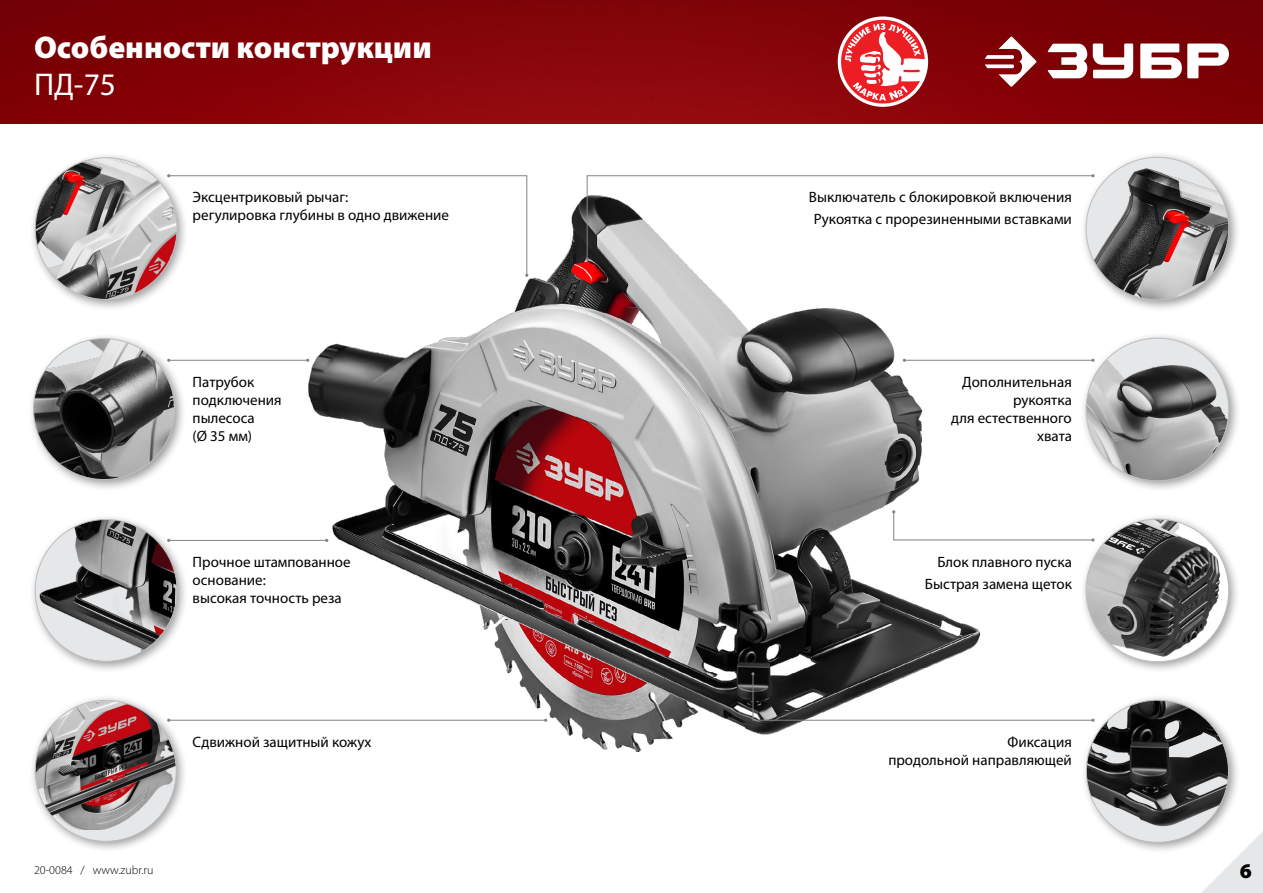
<style>
.page{position:relative;width:1263px;height:893px;background:#fff}
.page>*{position:absolute;margin:0;border:0;box-sizing:border-box;transform-origin:0 0}
.t1{font:900 31.5px "Myriad Pro";color:#fff}
.t2{font:31.5px "Myriad Pro";color:#fff}
.t3{font:900 21px "Myriad Pro";color:#000}
.t4{font:15px/18px "Myriad Pro";color:#000}
.t5{font:300 12px "Myriad Pro";color:#000}
</style>
<div class="page">
<img style="left:309px;top:197px;width:670px;height:555px">
<img style="left:0;top:0;width:1263px;height:123px">
<div style="left:29px;top:151px;width:160px;height:161px;background:#000;opacity:.4"></div>
<img style="left:35px;top:158px;width:142px;height:141px;border-radius:71px">
<div style="left:29px;top:513px;width:160px;height:160px;background:#000;opacity:.4"></div>
<img style="left:35px;top:519px;width:142px;height:142px;border-radius:71px">
<div style="left:27px;top:332px;width:160px;height:160px;background:#000;opacity:.4"></div>
<img style="left:34px;top:339px;width:140px;height:141px;border-radius:70px">
<div style="left:29px;top:694px;width:159px;height:160px;background:#000;opacity:.4"></div>
<div style="left:35px;top:700px;width:141px;height:141px;background:#e6e7e8;border-radius:50%"></div>
<img style="left:35px;top:700px;width:141px;height:130px">
<svg style="left:1201px;top:831px;width:62px;height:62px"></svg>
<div style="left:1080px;top:151px;width:161px;height:161px;background:#000;opacity:.4"></div>
<img style="left:1086px;top:157px;width:143px;height:143px;border-radius:71px">
<div style="left:1080px;top:332px;width:161px;height:161px;background:#000;opacity:.4"></div>
<img style="left:1086px;top:338px;width:143px;height:143px;border-radius:71px">
<div style="left:1080px;top:513px;width:161px;height:161px;background:#000;opacity:.4"></div>
<img style="left:1086px;top:519px;width:143px;height:143px;border-radius:71px">
<svg style="left:892px;top:510px;width:202px;height:31px"></svg>
<svg style="left:585px;top:174px;width:509px;height:87px"></svg>
<svg style="left:167px;top:174px;width:361px;height:103px"></svg>
<svg style="left:751px;top:672px;width:343px;height:50px"></svg>
<hr style="left:169px;top:360px;width:139px;height:1px;background:#808285">
<hr style="left:169px;top:540px;width:158px;height:1px;background:#808285">
<hr style="left:169px;top:720px;width:377px;height:1px;background:#808285">
<hr style="left:904px;top:360px;width:189px;height:1px;background:#808285">
<div style="left:1080px;top:694px;width:160px;height:161px;background:#000;opacity:.4"></div>
<img style="left:1086px;top:700px;width:142px;height:142px;border-radius:71px">
<svg style="left:985px;top:36px;width:51px;height:51px"></svg>
<svg style="left:1047px;top:44px;width:182px;height:34px"></svg>
<svg style="left:838px;top:16px;width:90px;height:91px"></svg>
<svg style="left:841px;top:20px;width:84px;height:84px"></svg>
<svg style="left:845px;top:23px;width:82px;height:77px"></svg>
<h1 class="t1" style="left:34px;top:26px;width:399px">Особенности конструкции</h1>
<h1 class="t2" style="left:34px;top:65px;width:83px">ПД-75</h1>
<p class="t4" style="left:193px;top:188px;width:258px">Эксцентриковый рычаг:<br>регулировка глубины в одно движение</p>
<p class="t4" style="left:193px;top:372px;width:91px">Патрубок подключения пылесоса<br>(Ø 35 мм)</p>
<p class="t4" style="left:193px;top:553px;width:160px">Прочное штампованное основание:<br>высокая точность реза</p>
<p class="t4" style="left:193px;top:733px;width:180px">Сдвижной защитный кожух</p>
<p class="t5" style="left:34px;top:862px;width:121px">20-0084 / www.zubr.ru</p>
<p class="t4" style="left:809px;top:185px;width:264px;line-height:22.2px;text-align:center">Выключатель с блокировкой включения<br>Рукоятка с прорезиненными вставками</p>
<p class="t4" style="left:951px;top:372px;width:122px;text-align:right">Дополнительная рукоятка<br>для естественного хвата</p>
<p class="t4" style="left:925px;top:550px;width:148px;line-height:22.2px;text-align:right">Блок плавного пуска<br>Быстрая замена щеток</p>
<p class="t4" style="left:888px;top:733px;width:185px;text-align:right">Фиксация<br>продольной направляющей</p>
<h2 class="t3" style="left:1240px;top:856px;width:14px">6</h2>
</div>
